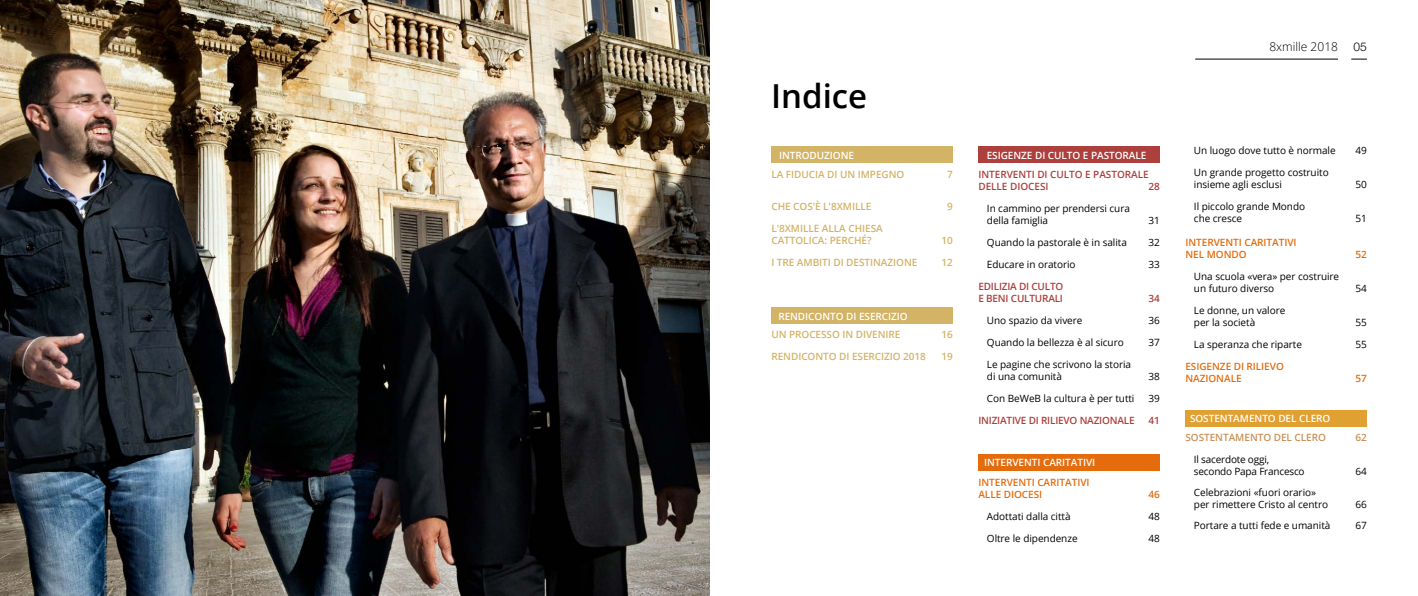
<style>
.page{position:relative;width:1418px;height:596px;background:#fff}
.page>*{position:absolute;margin:0;border:0;box-sizing:border-box;transform-origin:0 0}
.t1{font:600 33px "Open Sans";color:#000}
.t2{font:300 12px "Open Sans";color:#000}
.t3{font:300 12px "Helvetica Neue LT Std";color:#000}
.t4{font:10px/12px "Open Sans";letter-spacing:-.005em;color:#000}
.t5{font:600 10px/12px "Open Sans";letter-spacing:-.005em;color:#d3b365}
.t6{font:600 10px/12px "Open Sans";letter-spacing:-.02em;color:#ad3f3d}
.t7{font:600 10px "Open Sans";letter-spacing:-.005em;color:#fff}
.t8{font:600 10px/12px "Open Sans";letter-spacing:-.005em;color:#e46c0c}
.t9{font:600 10px "Open Sans";letter-spacing:-.005em;color:#c99158}
</style>
<div class="page">
<svg style="left:1351px;top:59px;width:15px;height:1px"></svg>
<hr style="left:1195px;top:59px;width:142px;height:1px;background:#000">
<div style="left:771px;top:146px;width:181px;height:17px;background:#d3b365"></div>
<img style="left:0;top:0;width:709px;height:595px">
<div style="left:771px;top:307px;width:181px;height:17px;background:#d3b365"></div>
<div style="left:1185px;top:409px;width:181px;height:17px;background:#e1a132"></div>
<div style="left:978px;top:146px;width:181px;height:17px;background:#ad3f3d"></div>
<div style="left:978px;top:454px;width:181px;height:16px;background:#e46c0c"></div>
<h1 class="t1" style="left:771px;top:73px;width:98px">Indice</h1>
<p class="t7" style="left:779px;top:148px;width:77px">INTRODUZIONE</p>
<p class="t5" style="left:771px;top:168px;width:135px">LA FIDUCIA DI UN IMPEGNO</p>
<p class="t5" style="left:947px;top:168px;width:7px">7</p>
<p class="t5" style="left:771px;top:200px;width:101px">CHE COS'È L'8XMILLE</p>
<p class="t5" style="left:947px;top:200px;width:7px">9</p>
<p class="t5" style="left:771px;top:222px;width:113px">L'8XMILLE ALLA CHIESA<br>CATTOLICA: PERCHÉ?</p>
<p class="t5" style="left:941px;top:234px;width:13px">10</p>
<p class="t5" style="left:771px;top:256px;width:147px">I TRE AMBITI DI DESTINAZIONE</p>
<p class="t5" style="left:941px;top:256px;width:13px">12</p>
<p class="t7" style="left:778px;top:309px;width:131px">RENDICONTO DI ESERCIZIO</p>
<p class="t5" style="left:771px;top:328px;width:131px">UN PROCESSO IN DIVENIRE</p>
<p class="t5" style="left:941px;top:328px;width:13px">16</p>
<p class="t5" style="left:771px;top:350px;width:156px">RENDICONTO DI ESERCIZIO 2018</p>
<p class="t5" style="left:941px;top:350px;width:13px">19</p>
<p class="t7" style="left:986px;top:148px;width:161px">ESIGENZE DI CULTO E PASTORALE</p>
<p class="t6" style="left:978px;top:168px;width:172px">INTERVENTI DI CULTO E PASTORALE<br>DELLE DIOCESI</p>
<p class="t6" style="left:1148px;top:180px;width:13px">28</p>
<p class="t4" style="left:986px;top:202px;width:144px">In cammino per prendersi cura della famiglia</p>
<p class="t4" style="left:1148px;top:214px;width:13px">31</p>
<p class="t4" style="left:986px;top:236px;width:141px">Quando la pastorale è in salita</p>
<p class="t4" style="left:1148px;top:236px;width:13px">32</p>
<p class="t4" style="left:986px;top:258px;width:90px">Educare in oratorio</p>
<p class="t4" style="left:1148px;top:258px;width:13px">33</p>
<p class="t6" style="left:978px;top:280px;width:86px">EDILIZIA DI CULTO<br>E BENI CULTURALI</p>
<p class="t6" style="left:1148px;top:292px;width:13px">34</p>
<p class="t4" style="left:986px;top:314px;width:97px">Uno spazio da vivere</p>
<p class="t4" style="left:1148px;top:314px;width:13px">36</p>
<p class="t4" style="left:986px;top:336px;width:138px">Quando la bellezza è al sicuro</p>
<p class="t4" style="left:1148px;top:336px;width:13px">37</p>
<p class="t4" style="left:986px;top:358px;width:146px">Le pagine che scrivono la storia di una comunità</p>
<p class="t4" style="left:1148px;top:370px;width:13px">38</p>
<p class="t4" style="left:986px;top:392px;width:149px">Con BeWeB la cultura è per tutti</p>
<p class="t4" style="left:1148px;top:392px;width:13px">39</p>
<p class="t6" style="left:978px;top:414px;width:158px">INIZIATIVE DI RILIEVO NAZIONALE</p>
<p class="t6" style="left:1148px;top:414px;width:13px">41</p>
<p class="t7" style="left:984px;top:455px;width:113px">INTERVENTI CARITATIVI</p>
<p class="t8" style="left:978px;top:476px;width:113px">INTERVENTI CARITATIVI<br>ALLE DIOCESI</p>
<p class="t8" style="left:1148px;top:488px;width:13px">46</p>
<p class="t4" style="left:986px;top:510px;width:85px">Adottati dalla città</p>
<p class="t4" style="left:1148px;top:510px;width:13px">48</p>
<p class="t4" style="left:986px;top:532px;width:92px">Oltre le dipendenze</p>
<p class="t4" style="left:1148px;top:532px;width:13px">48</p>
<p class="t2" style="left:1269px;top:39px;width:70px">8xmille 2018</p>
<p class="t3" style="left:1353px;top:39px;width:15px">05</p>
<p class="t4" style="left:1193px;top:144px;width:143px">Un luogo dove tutto è normale</p>
<p class="t4" style="left:1355px;top:144px;width:13px">49</p>
<p class="t4" style="left:1193px;top:166px;width:136px">Un grande progetto costruito insieme agli esclusi</p>
<p class="t4" style="left:1355px;top:178px;width:13px">50</p>
<p class="t4" style="left:1193px;top:200px;width:113px">Il piccolo grande Mondo che cresce</p>
<p class="t8" style="left:1185px;top:236px;width:113px">INTERVENTI CARITATIVI<br>NEL MONDO</p>
<p class="t4" style="left:1193px;top:270px;width:147px">Una scuola «vera» per costruire un futuro diverso</p>
<p class="t4" style="left:1193px;top:304px;width:93px">Le donne, un valore per la società</p>
<p class="t4" style="left:1355px;top:212px;width:13px">51</p>
<p class="t8" style="left:1355px;top:248px;width:13px">52</p>
<p class="t4" style="left:1355px;top:282px;width:13px">54</p>
<p class="t4" style="left:1355px;top:316px;width:13px">55</p>
<p class="t4" style="left:1193px;top:338px;width:110px">La speranza che riparte</p>
<p class="t4" style="left:1355px;top:338px;width:13px">55</p>
<p class="t8" style="left:1185px;top:360px;width:100px">ESIGENZE DI RILIEVO<br>NAZIONALE</p>
<p class="t8" style="left:1355px;top:372px;width:13px">57</p>
<p class="t7" style="left:1189px;top:411px;width:142px">SOSTENTAMENTO DEL CLERO</p>
<p class="t9" style="left:1185px;top:430px;width:142px">SOSTENTAMENTO DEL CLERO</p>
<p class="t9" style="left:1355px;top:430px;width:13px">62</p>
<p class="t4" style="left:1193px;top:452px;width:112px">Il sacerdote oggi, secondo Papa Francesco</p>
<p class="t4" style="left:1355px;top:464px;width:13px">64</p>
<p class="t4" style="left:1193px;top:485px;width:136px">Celebrazioni «fuori orario» per rimettere Cristo al centro</p>
<p class="t4" style="left:1355px;top:497px;width:13px">66</p>
<p class="t4" style="left:1193px;top:518px;width:138px">Portare a tutti fede e umanità</p>
<p class="t4" style="left:1355px;top:518px;width:13px">67</p>
</div>
